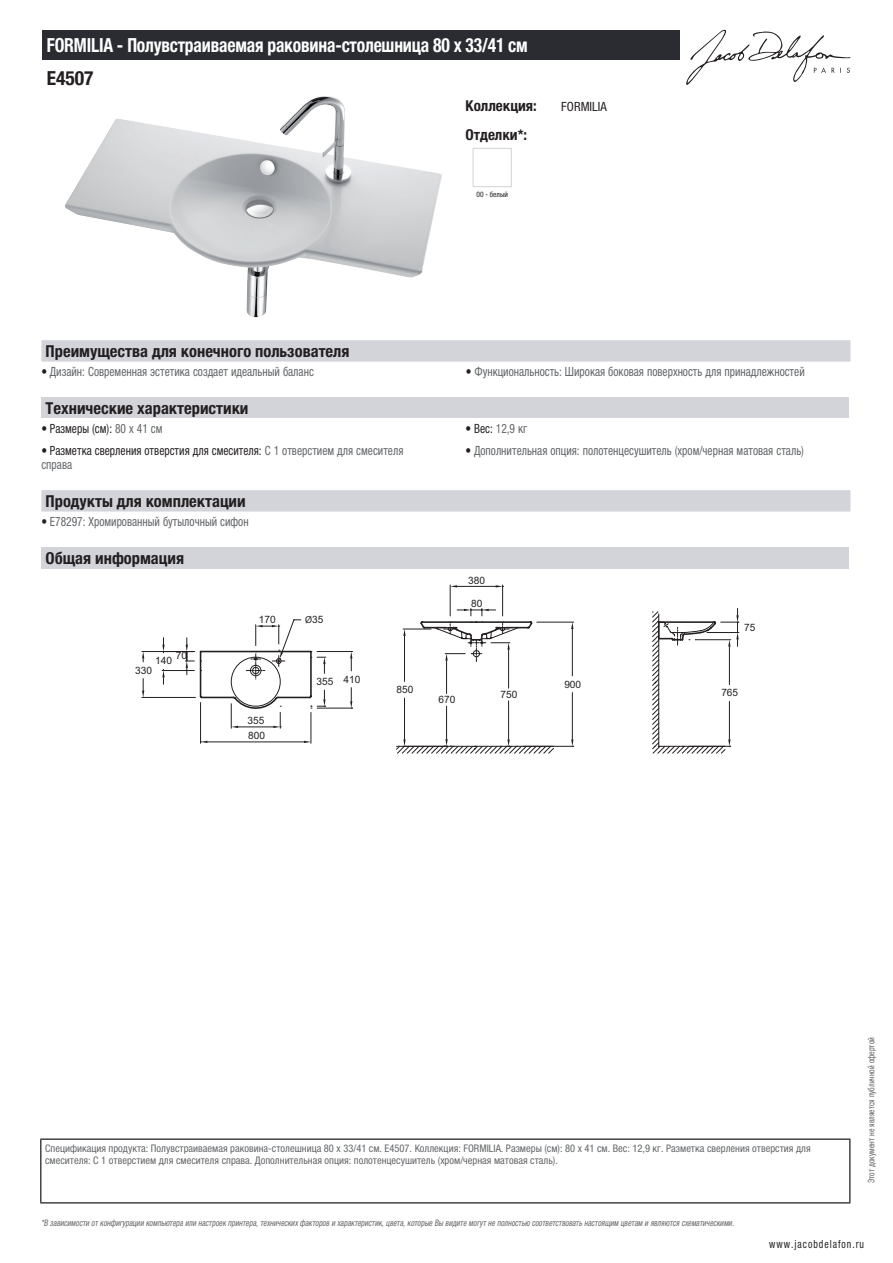
<style>
.page{position:relative;width:893px;height:1263px;background:#fff}
.page>*{position:absolute;margin:0;border:0;box-sizing:border-box;transform-origin:0 0}
.t1{font:700 condensed 19.5px "Helvetica Neue LTCYR";letter-spacing:-.01em;color:#fff;scale:.9 1}
.t2{font:700 condensed 19.5px "Helvetica Neue LTCYR";color:#231f20}
.t3{font:700 condensed 16.5px "Helvetica Neue LTCYR";color:#231f20}
.t4{font:700 condensed 15px "Helvetica Neue LTCYR";color:#231f20}
.t5{font:condensed 12.75px "Helvetica Neue LTCYR";color:#626568;scale:.9 1}
.t6{font:condensed 12.75px/13.5px "Helvetica Neue LTCYR";color:#231f20;scale:.9 1}
.t7{font:condensed 12.75px "Helvetica Neue LTCYR";color:#231f20}
.t8{font:condensed 11.25px "Helvetica Neue LTCYR";letter-spacing:.1em;color:#231f20;scale:.87 1}
.t9{font:condensed 10.5px/12px "Helvetica Neue LTCYR";color:#626568}
.t10{font:10.2px "Arial";color:#231f20}
.t11{font:italic condensed 9px "Helvetica Neue LTCYR";color:#626568;scale:.87 1}
.t12{font:condensed 9px "Helvetica Neue LTCYR";color:#626568;scale:.87 1}
.t13{font:condensed 7.5px "Helvetica Neue LTCYR";color:#231f20}
.s1{color:#231f20}
.s2{color:#626568}
.s3{font-family:"Myriad Pro"}
</style>
<div class="page">
<svg style="left:686px;top:30px;width:164px;height:55px"></svg>
<img style="left:65px;top:96px;width:377px;height:221px">
<div style="left:473px;top:148px;width:39px;height:39px;border:1px solid #d3d4da"></div>
<div style="left:41px;top:340px;width:809px;height:22px;background:#d3d4da"></div>
<div style="left:41px;top:397px;width:808px;height:21px;background:#d3d4da"></div>
<div style="left:41px;top:490px;width:809px;height:21px;background:#d3d4da"></div>
<div style="left:41px;top:547px;width:808px;height:21px;background:#d3d4da"></div>
<svg style="left:199px;top:650px;width:32px;height:61px"></svg>
<svg style="left:231px;top:650px;width:122px;height:94px"></svg>
<hr style="left:450px;top:585px;width:1px;height:31px;background:#231f20">
<hr style="left:502px;top:585px;width:1px;height:31px;background:#231f20">
<hr style="left:457px;top:586px;width:39px;height:1px;background:#231f20">
<svg style="left:450px;top:585px;width:7px;height:2px"></svg>
<svg style="left:496px;top:585px;width:8px;height:2px"></svg>
<hr style="left:689px;top:746px;width:42px;height:1px;background:#231f20">
<hr style="left:729px;top:647px;width:1px;height:38px;background:#231f20">
<hr style="left:729px;top:701px;width:1px;height:38px;background:#231f20">
<svg style="left:728px;top:739px;width:2px;height:8px"></svg>
<svg style="left:725px;top:608px;width:14px;height:39px"></svg>
<hr style="left:142px;top:651px;width:52px;height:1px;background:#231f20">
<hr style="left:142px;top:697px;width:53px;height:1px;background:#231f20">
<svg style="left:142px;top:652px;width:2px;height:10px"></svg>
<svg style="left:142px;top:678px;width:2px;height:19px"></svg>
<hr style="left:317px;top:708px;width:36px;height:1px;background:#231f20">
<svg style="left:350px;top:688px;width:2px;height:21px"></svg>
<hr style="left:311px;top:712px;width:1px;height:31px;background:#231f20">
<hr style="left:200px;top:702px;width:1px;height:41px;background:#231f20">
<hr style="left:207px;top:741px;width:97px;height:1px;background:#231f20">
<svg style="left:304px;top:741px;width:7px;height:2px"></svg>
<svg style="left:311px;top:690px;width:15px;height:19px"></svg>
<svg style="left:201px;top:741px;width:6px;height:2px"></svg>
<hr style="left:238px;top:726px;width:35px;height:1px;background:#231f20">
<svg style="left:231px;top:704px;width:7px;height:24px"></svg>
<svg style="left:273px;top:706px;width:8px;height:22px"></svg>
<svg style="left:185px;top:638px;width:9px;height:37px"></svg>
<hr style="left:162px;top:670px;width:32px;height:1px;background:#231f20">
<hr style="left:162px;top:651px;width:32px;height:1px;background:#231f20">
<svg style="left:162px;top:669px;width:3px;height:15px"></svg>
<svg style="left:162px;top:638px;width:3px;height:15px"></svg>
<svg style="left:396px;top:621px;width:329px;height:132px"></svg>
<svg style="left:246px;top:609px;width:432px;height:71px"></svg>
<div style="left:43px;top:30px;width:637px;height:30px;background:#2a2c32"></div>
<hr style="left:40px;top:1138px;width:810px;height:2px;background:#040503">
<hr style="left:40px;top:1140px;width:1px;height:62px;background:#040503">
<hr style="left:849px;top:1140px;width:1px;height:62px;background:#040503">
<hr style="left:40px;top:1202px;width:810px;height:1px;background:#040503">
<h1 class="t1" style="left:47px;top:34px;width:536px">FORMILIA - Полувстраиваемая раковина-столешница 80 х 33/41 см</h1>
<h1 class="t2" style="left:47px;top:67px;width:48px">E4507</h1>
<h3 class="t4" style="left:466px;top:97px;width:73px">Коллекция:</h3>
<p class="t7" style="left:561px;top:99px;width:47px">FORMILIA</p>
<h3 class="t4" style="left:466px;top:126px;width:63px">Отделки*:</h3>
<p class="t13" style="left:476px;top:190px;width:33px">00 - белый</p>
<h2 class="t3" style="left:46px;top:342px;width:305px">Преимущества для конечного пользователя</h2>
<p class="t5" style="left:41px;top:364px;width:304px"><span class="s1">•</span> Дизайн: Современная эстетика создает идеальный баланс</p>
<p class="t5" style="left:466px;top:364px;width:378px"><span class="s1">•</span> Функциональность: Широкая боковая поверхность для принадлежностей</p>
<h2 class="t3" style="left:46px;top:399px;width:204px">Технические характеристики</h2>
<p class="t6" style="left:41px;top:421px;width:136px">• Размеры (см): <span class="s2">80 x 41 см</span></p>
<p class="t5" style="left:466px;top:421px;width:70px"><span class="s1">• Вес:</span> 12,9 кг</p>
<p class="t6" style="left:41px;top:444px;width:404px">• Разметка сверления отверстия для смесителя: <span class="s2">С 1 отверстием для смесителя справа</span></p>
<p class="t5" style="left:466px;top:444px;width:377px"><span class="s1">•</span> Дополнительная опция: полотенцесушитель (хром/черная матовая сталь)</p>
<h2 class="t3" style="left:46px;top:492px;width:202px">Продукты для комплектации</h2>
<p class="t5" style="left:41px;top:514px;width:232px"><span class="s1">•</span> E78297: Хромированный бутылочный сифон</p>
<h2 class="t3" style="left:46px;top:549px;width:140px">Общая информация</h2>
<p class="t10" style="left:468px;top:573px;width:18px">380</p>
<p class="t10" style="left:176px;top:649px;width:13px">70</p>
<p class="t10" style="left:155px;top:654px;width:18px">140</p>
<p class="t10" style="left:135px;top:663px;width:18px">330</p>
<p class="t10" style="left:259px;top:613px;width:18px">170</p>
<p class="t10" style="left:248px;top:714px;width:18px">355</p>
<p class="t10" style="left:248px;top:729px;width:18px">800</p>
<p class="t10" style="left:305px;top:613px;width:20px"><span class="s3">Ø</span>35</p>
<p class="t10" style="left:316px;top:674px;width:45px">355 410</p>
<p class="t10" style="left:471px;top:597px;width:13px">80</p>
<p class="t10" style="left:396px;top:683px;width:18px">850</p>
<p class="t10" style="left:439px;top:693px;width:18px">670</p>
<p class="t10" style="left:501px;top:688px;width:18px">750</p>
<p class="t10" style="left:564px;top:677px;width:18px">900</p>
<p class="t10" style="left:744px;top:621px;width:13px">75</p>
<p class="t10" style="left:721px;top:686px;width:18px">765</p>
<p class="t9" style="left:45px;top:1142px;width:767px">Спецификация продукта: Полувстраиваемая раковина-столешница 80 х 33/41 см. E4507. Коллекция: FORMILIA. Размеры (см): 80 x 41 см. Вес: 12,9 кг. Разметка сверления отверстия для смесителя: С 1 отверстием для смесителя справа. Дополнительная опция: полотенцесушитель (хром/черная матовая сталь).</p>
<p class="t11" style="left:41px;top:1218px;width:800px">*В зависимости отконфигурации компьютера или настроек принтера,техническихфакторов и характеристик,цвета,которые Вы видите могутне полностью соответствоватьнастоящим цветам и являются схематическими.</p>
<p class="t12" style="left:866px;top:1183px;width:169px;rotate:-90deg">Этот документ не является публичной офертой</p>
<p class="t8" style="left:769px;top:1237px;width:110px">www.jacobdelafon.ru</p>
</div>
